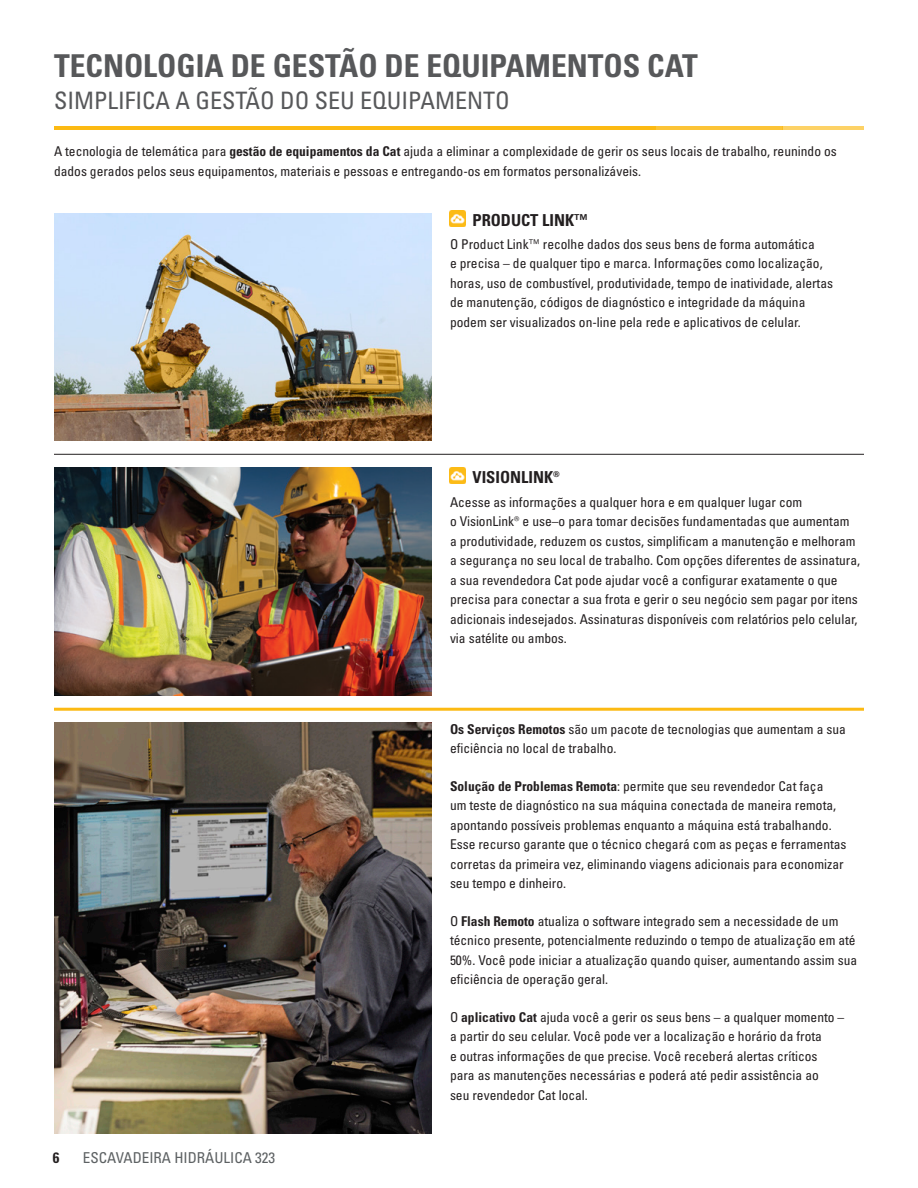
<style>
.page{position:relative;width:918px;height:1188px;background:#fff}
.page>*{position:absolute;margin:0;border:0;box-sizing:border-box;transform-origin:0 0}
.t1{font:31.5px "Univers LTCYR 67 Bold Cond";color:#57585a}
.t2{font:condensed 24px "Univers LTCYR 57";color:#57585a}
.t3{font:16.5px "Univers LTCYR 67 Bold Cond";color:#231f20}
.t4{font:condensed 15px "Univers LTCYR 57";color:#5d6163}
.t5{font:15px "Univers LTCYR 67 Bold Cond";color:#231f20}
.t6{font:condensed 13.5px/19.5px "Univers LTCYR 57";color:#231f20}
.s1{font-family:"Univers LTCYR 67 Bold Cond";font-stretch:normal}
</style>
<div class="page">
<img style="left:54px;top:213px;width:378px;height:228px">
<img style="left:449px;top:211px;width:16px;height:16px">
<img style="left:449px;top:468px;width:16px;height:16px">
<img style="left:54px;top:468px;width:378px;height:228px">
<hr style="left:54px;top:127px;width:601px;height:3px;background:#fcba13">
<hr style="left:654px;top:127px;width:128px;height:3px;background:#fcba13">
<hr style="left:782px;top:127px;width:82px;height:3px;background:#fcba13">
<img style="left:54px;top:723px;width:378px;height:411px">
<hr style="left:54px;top:454px;width:810px;height:1px;background:#231f20">
<hr style="left:54px;top:708px;width:810px;height:3px;background:#fcba13">
<h1 class="t1" style="left:54px;top:46px;width:645px">TECNOLOGIA DE GESTÃO DE EQUIPAMENTOS CAT</h1>
<h2 class="t2" style="left:54px;top:85px;width:457px">SIMPLIFICA A GESTÃO DO SEU EQUIPAMENTO</h2>
<p class="t6" style="left:54px;top:141px;width:784px">A tecnologia de telemática para <span class="s1">gestão de equipamentos da Cat</span> ajuda a eliminar a complexidade de gerir os seus locais de trabalho, reunindo os dados gerados pelos seus equipamentos, materiais e pessoas e entregando-os em formatos personalizáveis.</p>
<p class="t3" style="left:472px;top:210px;width:117px">PRODUCT LINK™</p>
<p class="t6" style="left:450px;top:234px;width:385px">O Product Link™ recolhe dados dos seus bens de forma automática<br>e precisa – de qualquer tipo e marca. Informações como localização, horas, uso de combustível, produtividade, tempo de inatividade, alertas de manutenção, códigos de diagnóstico e integridade da máquina podem ser visualizados on-line pela rede e aplicativos de celular.</p>
<p class="t3" style="left:472px;top:467px;width:89px">VISIONLINK®</p>
<p class="t6" style="left:450px;top:492px;width:412px">Acesse as informações a qualquer hora e em qualquer lugar com<br>o VisionLink® e use–o para tomar decisões fundamentadas que aumentam<br>a produtividade, reduzem os custos, simplificam a manutenção e melhoram a segurança no seu local de trabalho. Com opções diferentes de assinatura, a sua revendedora Cat pode ajudar você a configurar exatamente o que precisa para conectar a sua frota e gerir o seu negócio sem pagar por itens adicionais indesejados. Assinaturas disponíveis com relatórios pelo celular, via satélite ou ambos.</p>
<p class="t5" style="left:53px;top:1148px;width:8px">6</p>
<p class="t4" style="left:83px;top:1148px;width:194px">ESCAVADEIRA HIDRÁULICA 323</p>
<p class="t6" style="left:450px;top:719px;width:397px"><span class="s1">Os Serviços Remotos</span> são um pacote de tecnologias que aumentam a sua eficiência no local de trabalho.</p>
<p class="t6" style="left:450px;top:776px;width:398px"><span class="s1">Solução de Problemas Remota</span>: permite que seu revendedor Cat faça<br>um teste de diagnóstico na sua máquina conectada de maneira remota, apontando possíveis problemas enquanto a máquina está trabalhando.<br>Esse recurso garante que o técnico chegará com as peças e ferramentas corretas da primeira vez, eliminando viagens adicionais para economizar seu tempo e dinheiro.</p>
<p class="t6" style="left:450px;top:911px;width:409px">O <span class="s1">Flash Remoto</span> atualiza o software integrado sem a necessidade de um técnico presente, potencialmente reduzindo o tempo de atualização em até 50%. Você pode iniciar a atualização quando quiser, aumentando assim sua eficiência de operação geral.</p>
<p class="t6" style="left:450px;top:1007px;width:396px">O <span class="s1">aplicativo Cat</span> ajuda você a gerir os seus bens – a qualquer momento – a partir do seu celular. Você pode ver a localização e horário da frota<br>e outras informações de que precise. Você receberá alertas críticos para as manutenções necessárias e poderá até pedir assistência ao<br>seu revendedor Cat local.</p>
</div>
